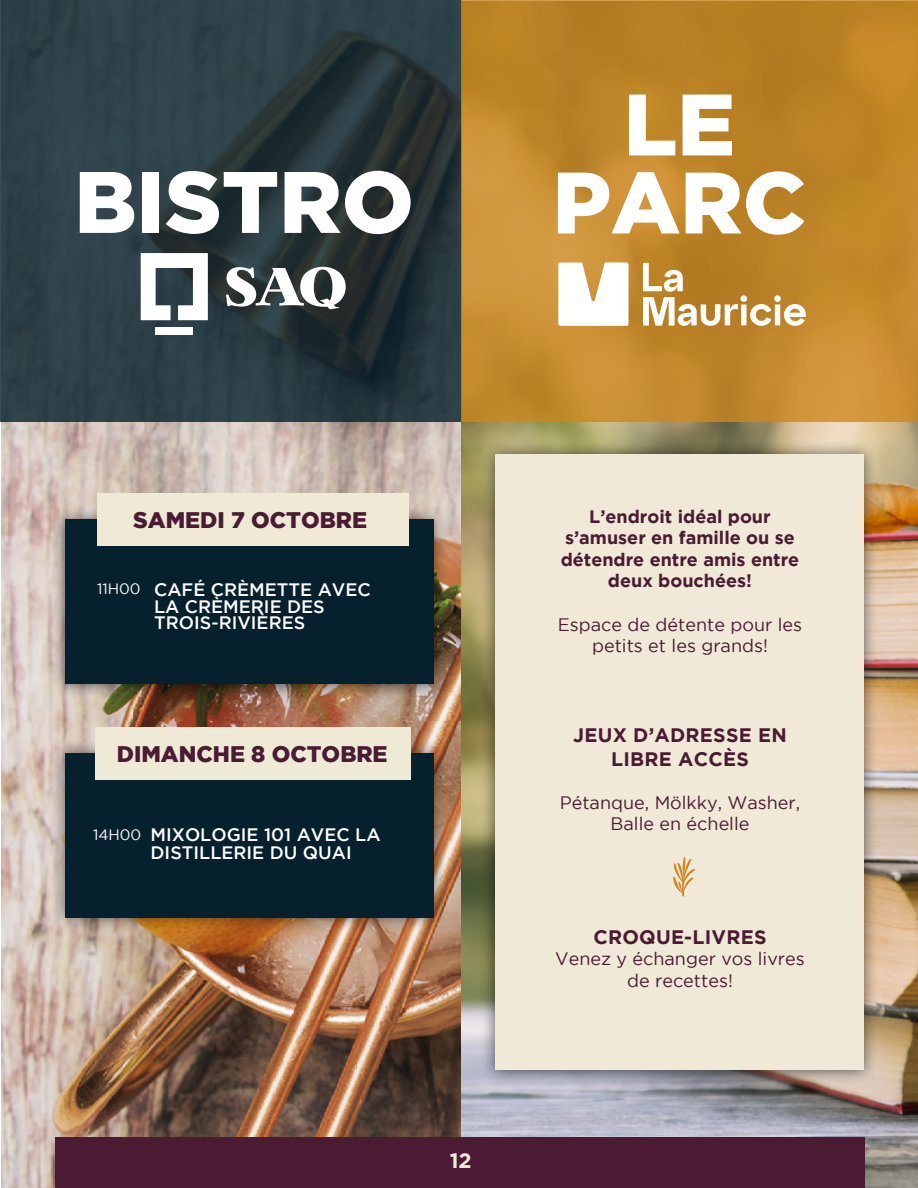
<style>
.page{position:relative;width:918px;height:1188px;background:#fff}
.page>*{position:absolute;margin:0;border:0;box-sizing:border-box;transform-origin:0 0}
.t1{font:900 87px/78px "Gotham";color:#fff;text-align:center}
.t2{font:900 22.5px "Gotham";color:#4a1b33}
.t3{font:700 21px "Gotham";color:#eeead6}
.t4{font:700 19.5px/23.4px "Gotham";letter-spacing:.015em;color:#4a1b33;text-align:center}
.t5{font:18px/21.6px "Gotham";color:#4a1b33;text-align:center}
.t6{font:500 18px/16.5px "Gotham";color:#fff}
.t7{font:700 18px/21.6px "Gotham";color:#4a1b33;text-align:center}
.t8{font:15px "Gotham";color:#fff}
.s1{font-weight:400;font-size:15px}
</style>
<div class="page">
<img style="left:461px;top:422px;width:457px;height:766px">
<img style="left:1px;top:421px;width:460px;height:767px">
<svg style="left:0;top:0;width:461px;height:421px;fill:#2d3f47"></svg>
<div style="left:50px;top:738px;width:398px;height:195px;background:#000;opacity:.6"></div>
<div style="left:65px;top:753px;width:368px;height:165px;background:#06212d"></div>
<div style="left:95px;top:727px;width:315px;height:52px;background:#eeead6"></div>
<div style="left:50px;top:505px;width:398px;height:194px;background:#000;opacity:.6"></div>
<div style="left:65px;top:520px;width:368px;height:164px;background:#06212d"></div>
<div style="left:97px;top:494px;width:311px;height:52px;background:#eeead6"></div>
<div style="left:55px;top:1137px;width:810px;height:51px;background:#4a1b33"></div>
<div style="left:156px;top:328px;width:37px;height:7px;background:#fff"></div>
<svg style="left:141px;top:253px;width:67px;height:67px"></svg>
<svg style="left:226px;top:267px;width:120px;height:42px"></svg>
<svg style="left:461px;top:0;width:457px;height:422px;fill:#c08627"></svg>
<div style="left:481px;top:440px;width:398px;height:645px;background:#000;opacity:.6"></div>
<div style="left:495px;top:455px;width:369px;height:615px;background:#f0e9d8"></div>
<svg style="left:673px;top:858px;width:22px;height:38px"></svg>
<svg style="left:558px;top:262px;width:71px;height:64px"></svg>
<svg style="left:784px;top:304px;width:23px;height:22px"></svg>
<svg style="left:750px;top:303px;width:21px;height:23px"></svg>
<div style="left:741px;top:304px;width:6px;height:21px;background:#fff"></div>
<div style="left:740px;top:295px;width:7px;height:7px;background:#fff;border-radius:50%"></div>
<div style="left:774px;top:295px;width:7px;height:7px;background:#fff;border-radius:50%"></div>
<div style="left:775px;top:304px;width:5px;height:21px;background:#fff"></div>
<svg style="left:643px;top:263px;width:95px;height:63px"></svg>
<h1 class="t1" style="left:74px;top:161px;width:341px">BISTRO</h1>
<h1 class="t1" style="left:552px;top:84px;width:255px">LE<br>PARC</h1>
<p class="t2" style="left:133px;top:507px;width:235px">SAMEDI 7 OCTOBRE</p>
<p class="t6" style="left:154px;top:581px;width:218px;text-indent:-57px"><span class="s1">11H00</span> CAFÉ CRÈMETTE AVEC<br>LA CRÈMERIE DES<br>TROIS-RIVIÈRES</p>
<p class="t2" style="left:117px;top:741px;width:272px">DIMANCHE 8 OCTOBRE</p>
<p class="t8" style="left:93px;top:827px;width:50px">14H00</p>
<p class="t6" style="left:151px;top:825px;width:231px;line-height:18px">MIXOLOGIE 101 AVEC LA<br>DISTILLERIE DU QUAI</p>
<p class="t3" style="left:450px;top:1149px;width:23px">12</p>
<p class="t7" style="left:561px;top:505px;width:240px">L’endroit idéal pour s’amuser en famille ou se détendre entre amis entre deux bouchées!</p>
<p class="t5" style="left:558px;top:613px;width:246px">Espace de détente pour les petits et les grands!</p>
<p class="t4" style="left:573px;top:723px;width:215px">JEUX D’ADRESSE EN<br>LIBRE ACCÈS</p>
<p class="t5" style="left:560px;top:791px;width:242px">Pétanque, Mölkky, Washer,<br>Balle en échelle</p>
<p class="t4" style="left:593px;top:925px;width:175px">CROQUE-LIVRES</p>
<p class="t5" style="left:555px;top:948px;width:251px">Venez y échanger vos livres de recettes!</p>
</div>
